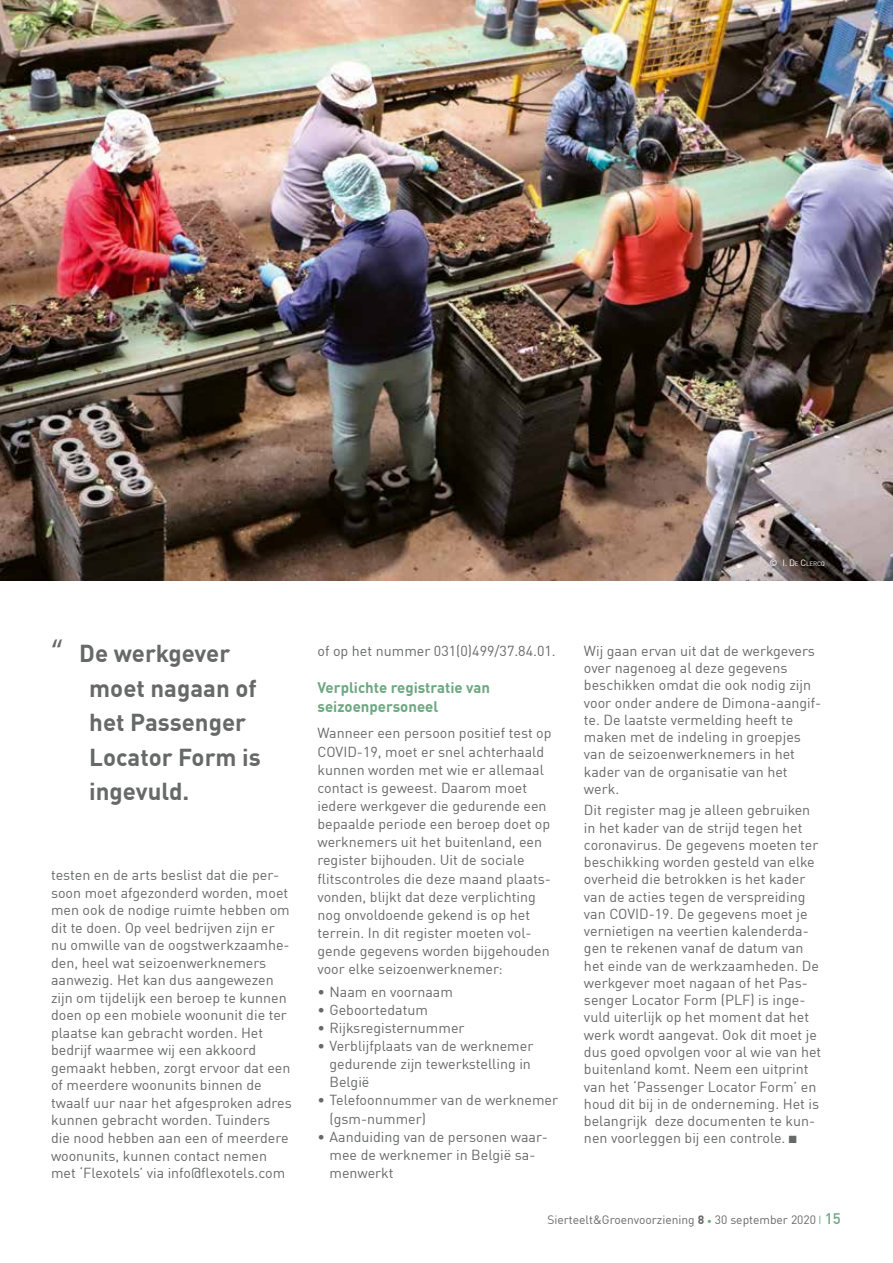
<style>
.page{position:relative;width:893px;height:1263px;background:#fff}
.page>*{position:absolute;margin:0;border:0;box-sizing:border-box;transform-origin:0 0}
.t1{font:700 24px/34.5px "DIN Offc Pro";color:#676968}
.t2{font:700 15px/18.9px "DIN Offc Pro";color:#6ca880}
.t3{font:14.25px/17.2px "DIN Offc Pro";color:#676968}
.t4{font:12px "DIN Offc Pro";color:#676968}
.t5{font:6.3px "DIN Offc Pro";color:#fff}
.s1{font-size:9px}
.s2{font-family:"Myriad Pro";font-weight:400;font-size:33px}
.s3{font-weight:700}
.s4{font-family:"Minion Pro";color:#6ca880}
.s5{font-weight:500;font-size:15px;color:#6ca880}
</style>
<div class="page">
<img style="left:0;top:0;width:893px;height:580px">
<p class="t5" style="left:770px;top:558px;width:57px"><span class="s1">© I. D</span>E <span class="s1">C</span>LERCQ</p>
<h1 class="t1" style="left:89px;top:633px;width:173px;text-indent:-38px"><span class="s2">“</span> De werkgever moet nagaan of het Passenger<br>Locator Form is ingevuld.</h1>
<p class="t3" style="left:584px;top:641px;width:239px">Wij gaan ervan uit dat de werkgevers over nagenoeg al deze gegevens beschikken omdat die ook nodig zijn voor onder andere de Dimona-aangif&shy;te. De laatste vermelding heeft te maken met de indeling in groepjes van de seizoenwerknemers in het kader van de organisatie van het werk.</p>
<p class="t3" style="left:584px;top:800px;width:239px">Dit register mag je alleen gebruiken in het kader van de strijd tegen het coronavirus. De gegevens moeten ter beschikking worden gesteld van elke overheid die betrokken is het kader van de acties tegen de verspreiding van COVID-19. De gegevens moet je vernietigen na veertien kalenderda&shy;gen te rekenen vanaf de datum van het einde van de werkzaamheden. De werkgever moet nagaan of het Pas&shy;senger Locator Form (PLF) is inge&shy;vuld uiterlijk op het moment dat het werk wordt aangevat. Ook dit moet je dus goed opvolgen voor al wie van het buitenland komt. Neem een uitprint van het ‘Passenger Locator Form’ en houd dit bij in de onderneming. Het is belangrijk deze documenten te kun&shy;nen voorleggen bij een controle. ■</p>
<p class="t3" style="left:317px;top:640px;width:240px">of op het nummer 031(0)499/37.84.01.</p>
<p class="t2" style="left:317px;top:676px;width:174px">Verplichte registratie van seizoenpersoneel</p>
<p class="t3" style="left:317px;top:723px;width:236px;line-height:18.1px">Wanneer een persoon positief test op COVID-19, moet er snel achterhaald kunnen worden met wie er allemaal contact is geweest. Daarom moet iedere werkgever die gedurende een bepaalde periode een beroep doet op werknemers uit het buitenland, een register bijhouden. Uit de sociale flitscontroles die deze maand plaats&shy;vonden, blijkt dat deze verplichting nog onvoldoende gekend is op het terrein. In dit register moeten vol&shy;gende gegevens worden bijgehouden voor elke seizoenwerknemer:</p>
<p class="t3" style="left:317px;top:981px;width:137px">• Naam en voornaam</p>
<p class="t3" style="left:317px;top:999px;width:112px">• Geboortedatum</p>
<p class="t3" style="left:317px;top:1018px;width:149px">• Rijksregisternummer</p>
<p class="t3" style="left:329px;top:1035px;width:205px;line-height:18.1px;text-indent:-12px">• Verblijfplaats van de werknemer gedurende zijn tewerkstelling in<br>België</p>
<p class="t3" style="left:329px;top:1090px;width:230px;line-height:18.1px;text-indent:-12px">• Telefoonnummer van de werknemer (gsm-nummer)</p>
<p class="t3" style="left:329px;top:1126px;width:220px;line-height:18.1px;text-indent:-12px">• Aanduiding van de personen waar&shy;mee de werknemer in België sa&shy;menwerkt</p>
<p class="t3" style="left:51px;top:865px;width:242px">testen en de arts beslist dat die per&shy;soon moet afgezonderd worden, moet men ook de nodige ruimte hebben om dit te doen. Op veel bedrijven zijn er nu omwille van de oogstwerkzaamhe&shy;den, heel wat seizoenwerknemers aanwezig. Het kan dus aangewezen zijn om tijdelijk een beroep te kunnen doen op een mobiele woonunit die ter plaatse kan gebracht worden. Het bedrijf waarmee wij een akkoord gemaakt hebben, zorgt ervoor dat een of meerdere woonunits binnen de twaalf uur naar het afgesproken adres kunnen gebracht worden. Tuinders die nood hebben aan een of meerdere woonunits, kunnen contact nemen met ‘Flexotels’ via info@flexotels.com</p>
<p class="t4" style="left:547px;top:1210px;width:295px">Sierteelt&amp;Groenvoorziening <span class="s3">8</span> <span class="s4">•</span> 30 september 2020 <span class="s5">15</span></p>
</div>
